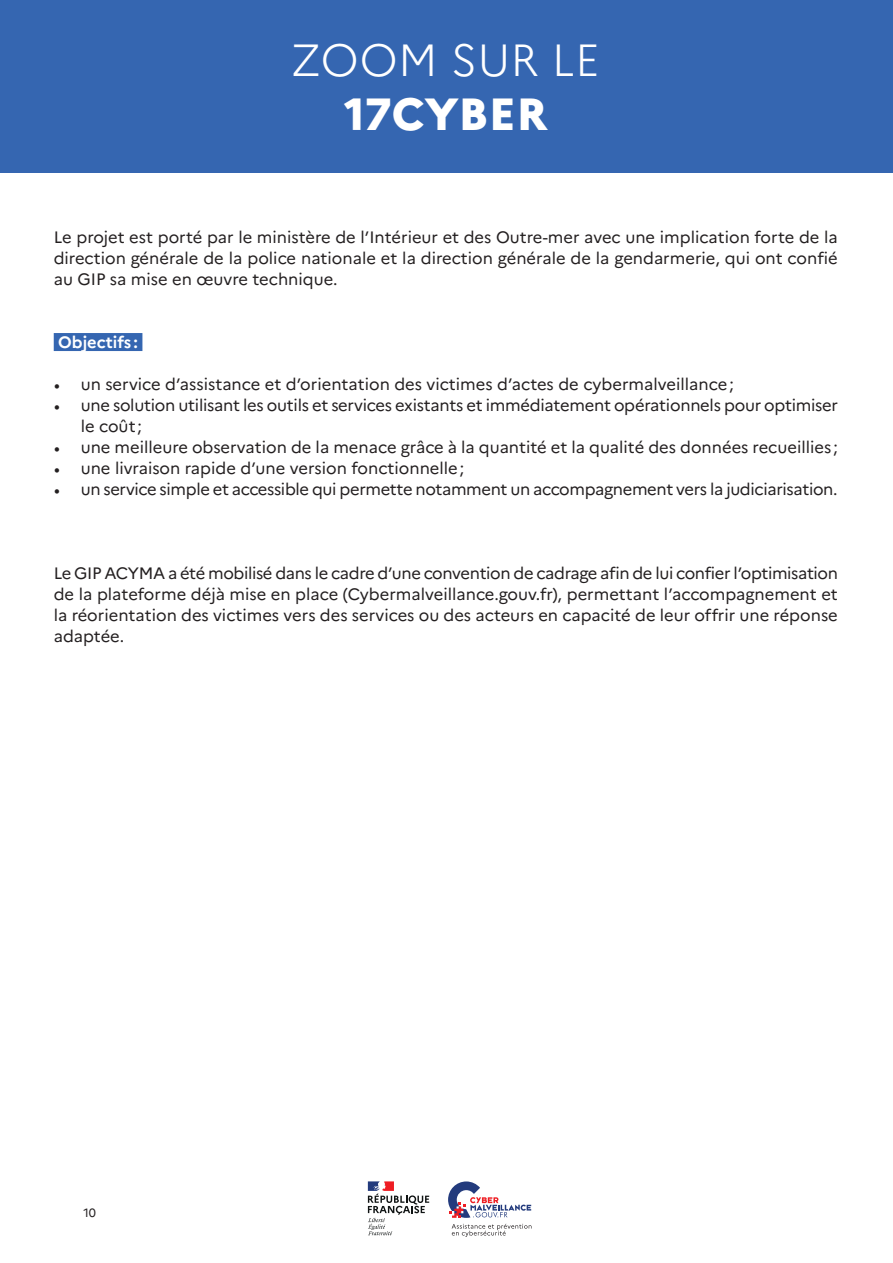
<style>
.page{position:relative;width:893px;height:1263px;background:#fff}
.page>*{position:absolute;margin:0;border:0;box-sizing:border-box;transform-origin:0 0}
.t1{font:300 45px "Marianne";letter-spacing:.01em;color:#fff}
.t2{font:800 45px "Marianne";letter-spacing:.01em;color:#fff}
.t3{font:16.5px/21px "Marianne";letter-spacing:-.005em;color:#231f20;text-align:justify}
.t4{font:700 16.5px "Marianne";color:#fff}
.t5{font:12px "Marianne";color:#231f20}
.s1{font-family:"Minion Pro"}
</style>
<div class="page">
<svg style="left:448px;top:1181px;width:83px;height:37px"></svg>
<svg style="left:452px;top:1224px;width:79px;height:13px"></svg>
<svg style="left:368px;top:1181px;width:61px;height:54px"></svg>
<div style="left:0;top:0;width:893px;height:172px;background:#3566b1"></div>
<div style="left:54px;top:333px;width:88px;height:18px;background:#3566b1"></div>
<p class="t1" style="left:292px;top:33px;width:310px">ZOOM SUR LE</p>
<p class="t2" style="left:344px;top:87px;width:205px">17CYBER</p>
<p class="t3" style="left:54px;top:227px;width:786px">Le projet est porté par le ministère de l’Intérieur et des Outre-mer avec une implication forte de la direction générale de la police nationale et la direction générale de la gendarmerie, qui ont confié au GIP sa mise en œuvre technique.</p>
<p class="t4" style="left:58px;top:332px;width:81px">Objectifs :</p>
<p class="t3" style="left:54px;top:374px;width:682px"><span class="s1">•</span> un service d’assistance et d’orientation des victimes d’actes de cybermalveillance;</p>
<p class="t3" style="left:81px;top:395px;width:759px;text-indent:-27px"><span class="s1">•</span> une solution utilisant les outils et services existants et immédiatement opérationnels pour optimiser le coût ;</p>
<p class="t3" style="left:54px;top:437px;width:786px"><span class="s1">•</span> une meilleure observation de la menace grâce à la quantité et la qualité des données recueillies ;</p>
<p class="t3" style="left:54px;top:458px;width:412px"><span class="s1">•</span> une livraison rapide d’une version fonctionnelle;</p>
<p class="t3" style="left:54px;top:479px;width:785px"><span class="s1">•</span> un service simple et accessible qui permette notamment un accompagnement vers la judiciarisation.</p>
<p class="t3" style="left:54px;top:563px;width:786px">Le GIP ACYMA a été mobilisé dans le cadre d’une convention de cadrage afin de lui confier l’optimisation de la plateforme déjà mise en place (Cybermalveillance.gouv.fr), permettant l’accompagnement et la réorientation des victimes vers des services ou des acteurs en capacité de leur offrir une réponse adaptée.</p>
<p class="t5" style="left:83px;top:1205px;width:14px">10</p>
</div>
